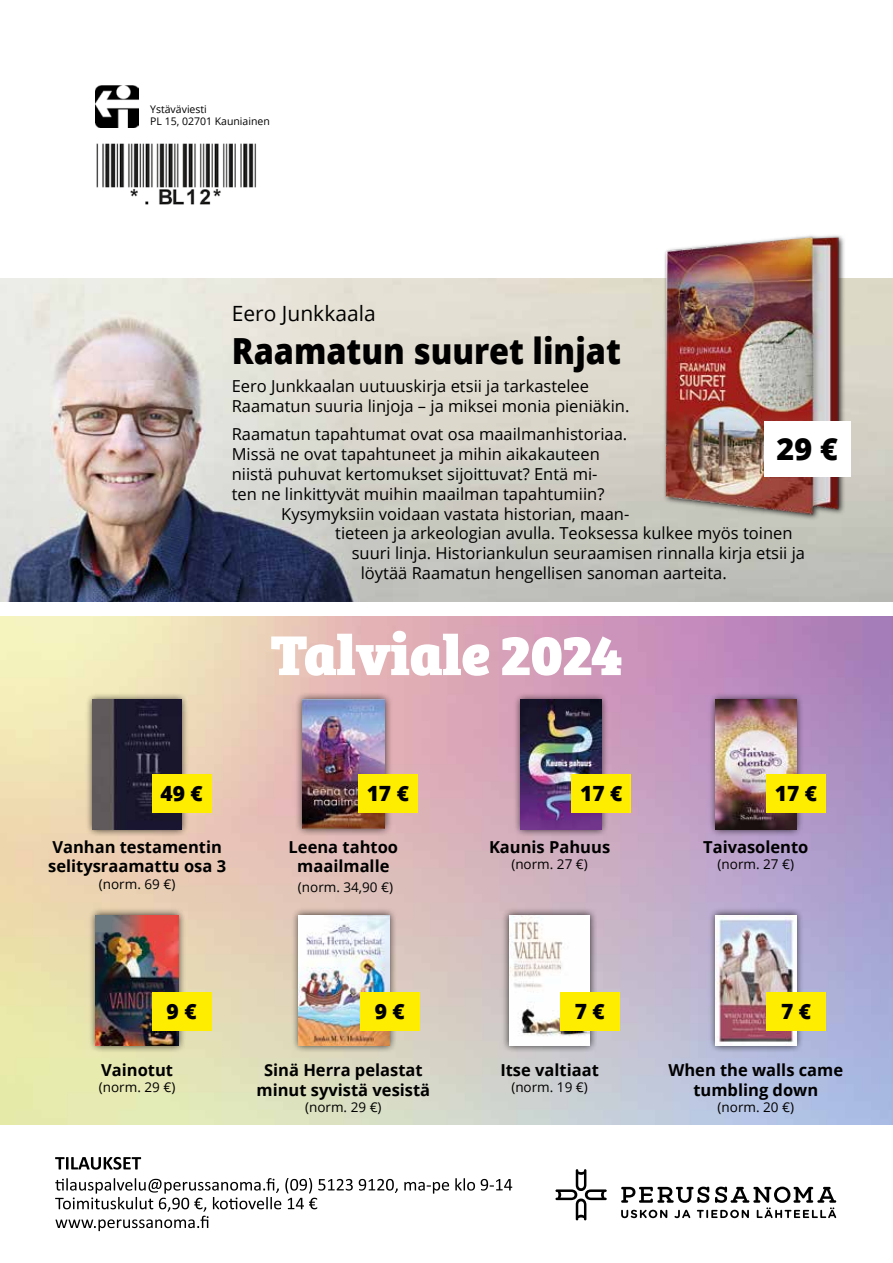
<style>
.page{position:relative;width:893px;height:1263px;background:#fff}
.page>*{position:absolute;margin:0;border:0;box-sizing:border-box;transform-origin:0 0}
.t1{font:58.05px "Bree Serif Eb";color:#fff}
.t2{font:800 36px "Open Sans";color:#000;scale:.9 1}
.t3{font:800 30.45px "Open Sans";color:#000}
.t4{font:800 21px "Open Sans";color:#000}
.t5{font:21px "Open Sans";color:#000}
.t6{font:16.5px/19.8px "Open Sans";color:#000}
.t7{font:700 16.5px/19.8px "Open Sans";color:#000;text-align:center}
.t8{font:13.5px "Open Sans";color:#000}
.t9{font:10.5px/12.6px "Open Sans";color:#000}
</style>
<div class="page">
<img style="left:0;top:279px;width:360px;height:323px">
<svg style="left:555px;top:1169px;width:281px;height:51px"></svg>
<svg style="left:55px;top:1178px;width:457px;height:53px"></svg>
<svg style="left:55px;top:1157px;width:86px;height:13px"></svg>
<img style="left:0;top:617px;width:893px;height:508px">
<div style="left:85px;top:692px;width:104px;height:145px;background:#000;opacity:.75"></div>
<img style="left:93px;top:699px;width:89px;height:130px">
<div style="left:294px;top:691px;width:99px;height:145px;background:#000;opacity:.75"></div>
<img style="left:302px;top:699px;width:82px;height:129px">
<div style="left:513px;top:692px;width:96px;height:145px;background:#000;opacity:.75"></div>
<img style="left:521px;top:699px;width:80px;height:130px">
<div style="left:708px;top:692px;width:95px;height:145px;background:#000;opacity:.75"></div>
<img style="left:716px;top:699px;width:80px;height:130px">
<div style="left:88px;top:907px;width:98px;height:146px;background:#000;opacity:.75"></div>
<img style="left:96px;top:915px;width:82px;height:130px">
<div style="left:291px;top:907px;width:107px;height:146px;background:#000;opacity:.75"></div>
<img style="left:299px;top:915px;width:91px;height:130px">
<div style="left:502px;top:907px;width:95px;height:146px;background:#000;opacity:.75"></div>
<img style="left:509px;top:915px;width:81px;height:130px">
<div style="left:708px;top:907px;width:95px;height:146px;background:#000;opacity:.75"></div>
<img style="left:716px;top:915px;width:80px;height:130px">
<img style="left:546px;top:235px;width:347px;height:346px">
<div style="left:152px;top:992px;width:59px;height:38px;background:#ffed00"></div>
<div style="left:360px;top:992px;width:60px;height:38px;background:#ffed00"></div>
<div style="left:560px;top:992px;width:60px;height:38px;background:#ffed00"></div>
<div style="left:766px;top:992px;width:60px;height:38px;background:#ffed00"></div>
<div style="left:152px;top:774px;width:59px;height:38px;background:#ffed00"></div>
<div style="left:358px;top:774px;width:60px;height:38px;background:#ffed00"></div>
<div style="left:571px;top:774px;width:60px;height:38px;background:#ffed00"></div>
<div style="left:766px;top:774px;width:60px;height:38px;background:#ffed00"></div>
<div style="left:764px;top:421px;width:86px;height:55px;background:#fff"></div>
<img style="left:96px;top:143px;width:160px;height:62px">
<img style="left:96px;top:85px;width:43px;height:43px">
<p class="t9" style="left:150px;top:102px;width:121px">Ystäväviesti<br>PL 15, 02701 Kauniainen</p>
<p class="t5" style="left:232px;top:299px;width:145px">Eero Junkkaala</p>
<h2 class="t2" style="left:232px;top:323px;width:434px">Raamatun suuret linjat</h2>
<p class="t6" style="left:232px;top:376px;width:399px">Eero Junkkaalan uutuuskirja etsii ja tarkastelee<br>Raamatun suuria linjoja – ja miksei monia pieniäkin.</p>
<p class="t6" style="left:232px;top:424px;width:397px">Raamatun tapahtumat ovat osa maailmanhistoriaa.<br>Missä ne ovat tapahtuneet ja mihin aikakauteen niistä puhuvat kertomukset sijoittuvat? Entä mi-<br>ten ne linkittyvät muihin maailman tapahtumiin?</p>
<p class="t6" style="left:281px;top:503px;width:350px">Kysymyksiin voidaan vastata historian, maan-</p>
<p class="t6" style="left:335px;top:523px;width:459px">tieteen ja arkeologian avulla. Teoksessa kulkee myös toinen</p>
<p class="t6" style="left:352px;top:543px;width:455px">suuri linja. Historiankulun seuraamisen rinnalla kirja etsii ja</p>
<p class="t6" style="left:361px;top:563px;width:368px">löytää Raamatun hengellisen sanoman aarteita.</p>
<h3 class="t3" style="left:777px;top:426px;width:63px">29 €</h3>
<h1 class="t1" style="left:270px;top:608px;width:354px">Talviale 2024</h1>
<p class="t4" style="left:160px;top:777px;width:44px">49 €</p>
<p class="t4" style="left:367px;top:777px;width:44px">17 €</p>
<p class="t4" style="left:580px;top:777px;width:44px">17 €</p>
<p class="t4" style="left:775px;top:777px;width:44px">17 €</p>
<p class="t7" style="left:48px;top:836px;width:179px;text-align:left">Vanhan testamentin selitysraamattu osa 3</p>
<p class="t8" style="left:99px;top:874px;width:78px">(norm. 69 €)</p>
<p class="t7" style="left:289px;top:836px;width:111px">Leena tahtoo maailmalle</p>
<p class="t8" style="left:298px;top:878px;width:97px">(norm. 34,90 €)</p>
<p class="t7" style="left:489px;top:836px;width:123px">Kaunis Pahuus</p>
<p class="t8" style="left:511px;top:854px;width:78px">(norm. 27 €)</p>
<p class="t7" style="left:703px;top:836px;width:107px">Taivasolento</p>
<p class="t8" style="left:718px;top:854px;width:78px">(norm. 27 €)</p>
<p class="t4" style="left:167px;top:995px;width:32px">9 €</p>
<p class="t4" style="left:375px;top:995px;width:32px">9 €</p>
<p class="t4" style="left:575px;top:995px;width:32px">7 €</p>
<p class="t4" style="left:781px;top:995px;width:32px">7 €</p>
<p class="t7" style="left:101px;top:1059px;width:73px">Vainotut</p>
<p class="t8" style="left:99px;top:1078px;width:78px">(norm. 29 €)</p>
<p class="t7" style="left:256px;top:1059px;width:175px">Sinä Herra pelastat minut syvistä vesistä</p>
<p class="t8" style="left:305px;top:1097px;width:78px">(norm. 29 €)</p>
<p class="t7" style="left:500px;top:1059px;width:100px">Itse valtiaat</p>
<p class="t8" style="left:511px;top:1078px;width:78px">(norm. 19 €)</p>
<p class="t7" style="left:668px;top:1059px;width:176px">When the walls came tumbling down</p>
<p class="t8" style="left:718px;top:1097px;width:78px">(norm. 20 €)</p>
</div>
